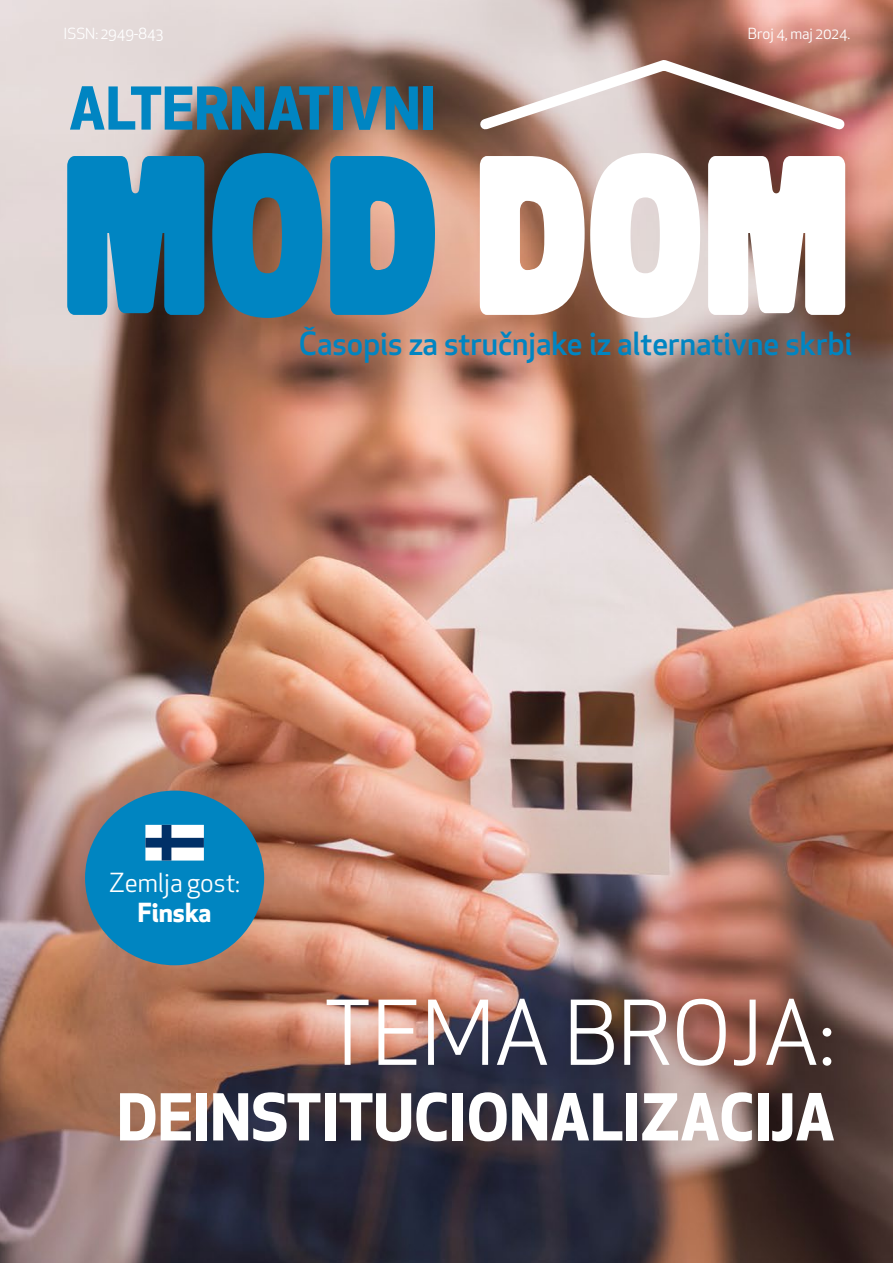
<style>
.page{position:relative;width:893px;height:1263px;background:#fff}
.page>*{position:absolute;margin:0;border:0;box-sizing:border-box;transform-origin:0 0}
.t1{font:215.55px "Spot";color:#0085c2}
.t2{font:87px "Apex New";color:#fff}
.t3{font:700 63px "Apex New";color:#fff}
.t4{font:700 57.6px "Apex New";color:#0085c2}
.t5{font:500 31.2px "Apex New";color:#0085c2}
.t6{font:25.65px "Apex New";color:#fff}
.t7{font:700 25.65px "Apex New";color:#fff}
.t8{font:15px "Apex New";color:#fff}
.s1{color:#fff}
</style>
<div class="page">
<img style="left:0;top:0;width:893px;height:1263px">
<svg style="left:472px;top:54px;width:380px;height:83px;background:#ab8d86"></svg>
<div style="left:85px;top:791px;width:179px;height:174px;background:#0085c1;border-radius:50%"></div>
<svg style="left:145px;top:825px;width:59px;height:35px;background:#98acc2"></svg>
<p class="t8" style="left:64px;top:24px;width:101px">ISSN: 2949-843</p>
<h3 class="t4" style="left:69px;top:67px;width:369px">ALTERNATIVNI</h3>
<p class="t8" style="left:748px;top:24px;width:104px">Broj 4, maj 2024.</p>
<h1 class="t1" style="left:62px;top:134px;width:790px">MOD <span class="s1">DOM</span></h1>
<p class="t5" style="left:299px;top:323px;width:555px">Časopis za stručnjake iz alternativne skrbi</p>
<p class="t6" style="left:109px;top:866px;width:133px">Zemlja gost:</p>
<p class="t7" style="left:138px;top:894px;width:75px">Finska</p>
<h2 class="t2" style="left:323px;top:978px;width:513px">TEMA BROJA:</h2>
<h3 class="t3" style="left:117px;top:1072px;width:720px">DEINSTITUCIONALIZACIJA</h3>
</div>
